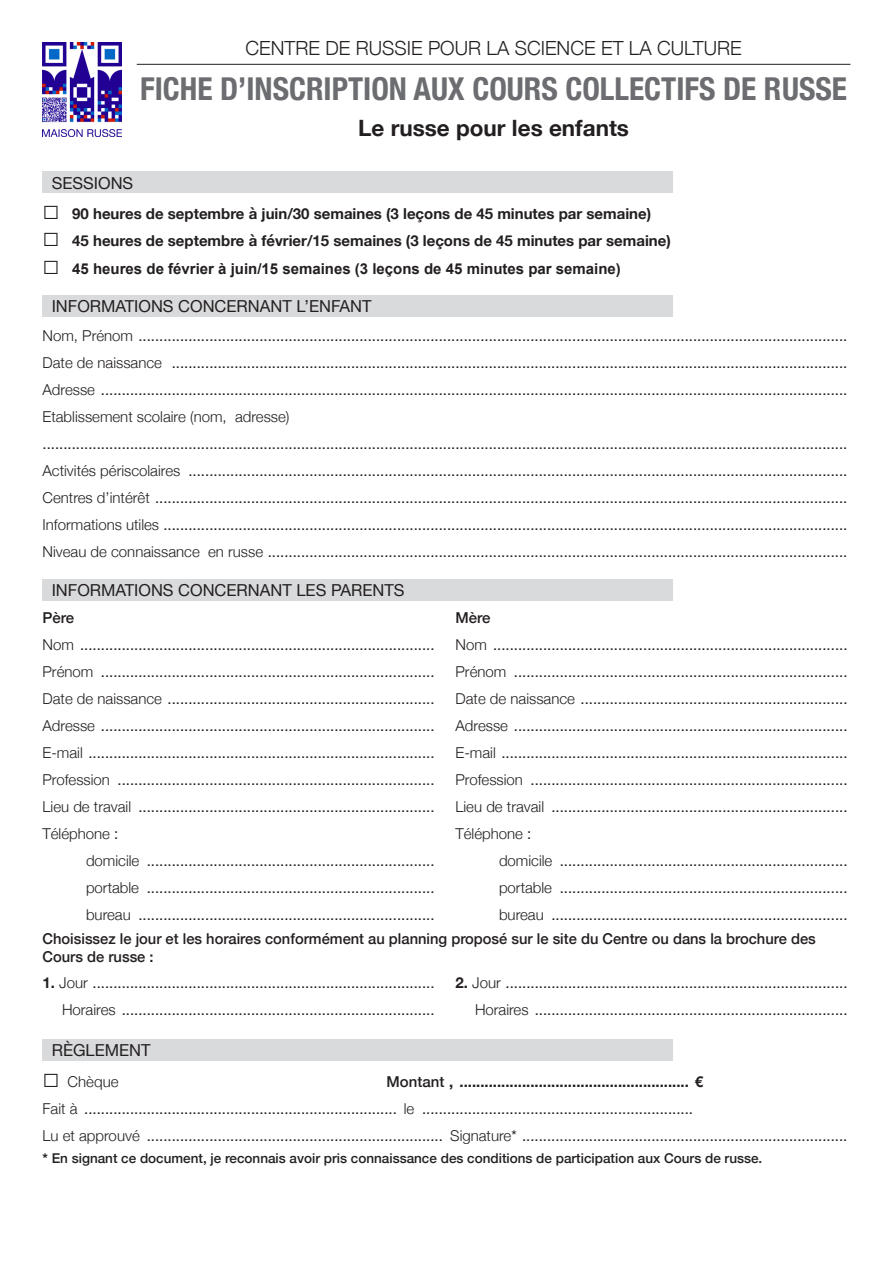
<style>
.page{position:relative;width:893px;height:1263px;background:#fff}
.page>*{position:absolute;margin:0;border:0;box-sizing:border-box;transform-origin:0 0}
.Заголовок{font:700 condensed 31.5px "Helvetica Neue";color:#6c6d70}
.Заголовок-2{font:700 22.5px "Helvetica Neue";color:#231f20}
.Заголовок-3{font:300 19.5px "Helvetica Neue";color:#231f20}
.Плашка{font:16.5px "Helvetica Neue";color:#231f20}
.Заголовок-4{font:16.5px "Helvetica Neue";color:#231f20}
.Текст{font:15px/27px "Helvetica Neue";color:#231f20}
.Текст-2{font:700 15px "Helvetica Neue";color:#231f20}
.Текст-3{font:500 15px/18px "Helvetica Neue";color:#231f20}
.Текст-4{font:700 15px "Arial";color:#231f20}
.Текст-5{font:300 15px "Helvetica Neue";color:#231f20}
.Текст-6{font:500 13.5px "Helvetica Neue";color:#231f20}
.s1{font-family:"Arial";font-weight:400;font-size:28.5px}
.s2{font-weight:400;font-size:28.5px}
.s3{font-weight:300}
.s4{font-weight:400}
.s5{font-weight:700}
.s6{font-weight:500}
</style>
<div class="page">
<div style="left:43px;top:172px;width:630px;height:21px;background:#d9dadc"></div>
<div style="left:43px;top:296px;width:630px;height:21px;background:#d9dadc"></div>
<div style="left:43px;top:1039px;width:630px;height:21px;background:#d9dadc"></div>
<div style="left:43px;top:579px;width:630px;height:21px;background:#d9dadc"></div>
<hr style="left:137px;top:64px;width:713px;height:1px;background:#231f20">
<img style="left:43px;top:43px;width:78px;height:93px">
<p class="Заголовок-3" style="left:246px;top:32px;width:498px">CENTRE DE RUSSIE POUR LA SCIENCE ET LA CULTURE</p>
<p class="Заголовок" style="left:140px;top:63px;width:708px">FICHE D’INSCRIPTION AUX COURS COLLECTIFS DE RUSSE</p>
<p class="Заголовок-2" style="left:358px;top:110px;width:272px">Le russe pour les enfants</p>
<p class="Заголовок-4" style="left:52px;top:171px;width:83px">SESSIONS</p>
<p class="Текст-2" style="left:43px;top:202px;width:610px"><span class="s1">□</span> 90 heures  de septembre à juin/30 semaines (3 leçons de 45 minutes par semaine)</p>
<p class="Текст-2" style="left:43px;top:229px;width:630px"><span class="s1">□</span> 45 heures  de septembre à février/15 semaines (3 leçons de 45 minutes par semaine)</p>
<p class="Текст-4" style="left:43px;top:259px;width:580px"><span class="s2">□</span> 45 heures de février à juin/15 semaines (3 leçons de 45 minutes par semaine)</p>
<p class="Плашка" style="left:52px;top:295px;width:321px">INFORMATIONS CONCERNANT L’ENFANT</p>
<p class="Текст" style="left:43px;top:323px;width:806px"><span class="s3">Nom, Prénom</span> ..........................................................................................................................................................................</p>
<p class="Текст" style="left:43px;top:350px;width:806px"><span class="s3">Date de naissance</span> ..................................................................................................................................................................</p>
<p class="Текст" style="left:43px;top:377px;width:806px"><span class="s3">Adresse</span> ...................................................................................................................................................................................</p>
<p class="Текст" style="left:43px;top:404px;width:806px"><span class="s3">Etablissement scolaire (nom, adresse) </span>.................................................................................................................................................................................................</p>
<p class="Текст" style="left:43px;top:458px;width:806px"><span class="s3">Activités périscolaires</span> ..............................................................................................................................................................</p>
<p class="Текст" style="left:43px;top:485px;width:806px"><span class="s3">Centres d’intérêt</span> ......................................................................................................................................................................</p>
<p class="Текст" style="left:43px;top:512px;width:806px"><span class="s3">Informations utiles</span> ....................................................................................................................................................................</p>
<p class="Текст" style="left:43px;top:539px;width:806px"><span class="s3">Niveau de connaissance en russe</span> ...........................................................................................................................................</p>
<p class="Плашка" style="left:52px;top:578px;width:354px">INFORMATIONS CONCERNANT LES PARENTS</p>
<p class="Текст-3" style="left:43px;top:608px;width:33px">Père</p>
<p class="Текст" style="left:43px;top:632px;width:393px"><span class="s3">Nom</span> .....................................................................................</p>
<p class="Текст" style="left:43px;top:659px;width:393px"><span class="s3">Prénom</span> ................................................................................</p>
<p class="Текст" style="left:43px;top:686px;width:393px"><span class="s3">Date de naissance</span> ................................................................<br><span class="s3">Adresse</span> ................................................................................</p>
<p class="Текст" style="left:43px;top:740px;width:393px"><span class="s3">E-mail</span> ...................................................................................</p>
<p class="Текст" style="left:43px;top:767px;width:393px"><span class="s3">Profession</span> ............................................................................</p>
<p class="Текст" style="left:43px;top:794px;width:393px"><span class="s3">Lieu de travail</span> .......................................................................</p>
<p class="Текст-5" style="left:43px;top:822px;width:77px">Téléphone <span class="s4">:</span></p>
<p class="Текст" style="left:86px;top:848px;width:350px;text-align:justify"><span class="s3">domicile</span> ..................................................................... <span class="s3">portable</span> ..................................................................... <span class="s3">bureau</span> .......................................................................</p>
<p class="Текст-3" style="left:455px;top:608px;width:37px">Mère</p>
<p class="Текст" style="left:455px;top:632px;width:393px"><span class="s3">Nom</span> .....................................................................................</p>
<p class="Текст" style="left:455px;top:659px;width:393px"><span class="s3">Prénom</span> ................................................................................</p>
<p class="Текст" style="left:455px;top:686px;width:393px"><span class="s3">Date de naissance</span> ................................................................<br><span class="s3">Adresse</span> ................................................................................</p>
<p class="Текст" style="left:455px;top:740px;width:393px"><span class="s3">E-mail</span> ...................................................................................</p>
<p class="Текст" style="left:455px;top:767px;width:393px"><span class="s3">Profession</span> ............................................................................</p>
<p class="Текст" style="left:455px;top:794px;width:393px"><span class="s3">Lieu de travail</span> .......................................................................</p>
<p class="Текст-5" style="left:455px;top:822px;width:77px">Téléphone <span class="s4">:</span></p>
<p class="Текст" style="left:499px;top:848px;width:350px;text-align:justify"><span class="s3">domicile</span> ..................................................................... <span class="s3">portable</span> ..................................................................... <span class="s3">bureau</span> .......................................................................</p>
<p class="Текст-3" style="left:43px;top:928px;width:775px">Choisissez le jour et les horaires conformément au planning proposé sur le site du Centre ou dans la brochure des<br>Cours de russe :</p>
<p class="Текст" style="left:43px;top:970px;width:393px"><span class="s5">1.</span> <span class="s3">Jour</span> ..................................................................................</p>
<p class="Текст" style="left:62px;top:997px;width:374px"><span class="s3">Horaires</span> ...........................................................................</p>
<p class="Плашка" style="left:52px;top:1038px;width:100px">RÈGLEMENT</p>
<p class="Текст" style="left:455px;top:970px;width:393px"><span class="s5">2.</span> <span class="s3">Jour</span> ..................................................................................</p>
<p class="Текст" style="left:475px;top:997px;width:374px"><span class="s3">Horaires</span> ...........................................................................</p>
<p class="Текст-5" style="left:43px;top:1069px;width:77px"><span class="s1">□</span> Chèque</p>
<p class="Текст-2" style="left:387px;top:1070px;width:318px"><span class="s6">Montant</span> , ....................................................... €</p>
<p class="Текст" style="left:43px;top:1096px;width:652px"><span class="s3">Fait à</span> ........................................................................... <span class="s3">le</span> .................................................................</p>
<p class="Текст" style="left:43px;top:1123px;width:806px"><span class="s3">Lu et approuvé</span> ....................................................................... <span class="s3">Signature</span>* ..............................................................................</p>
<p class="Текст-6" style="left:43px;top:1147px;width:721px"><span class="s5">*</span> En signant ce document, je reconnais avoir pris connaissance des conditions de participation aux Cours de russe.</p>
</div>
